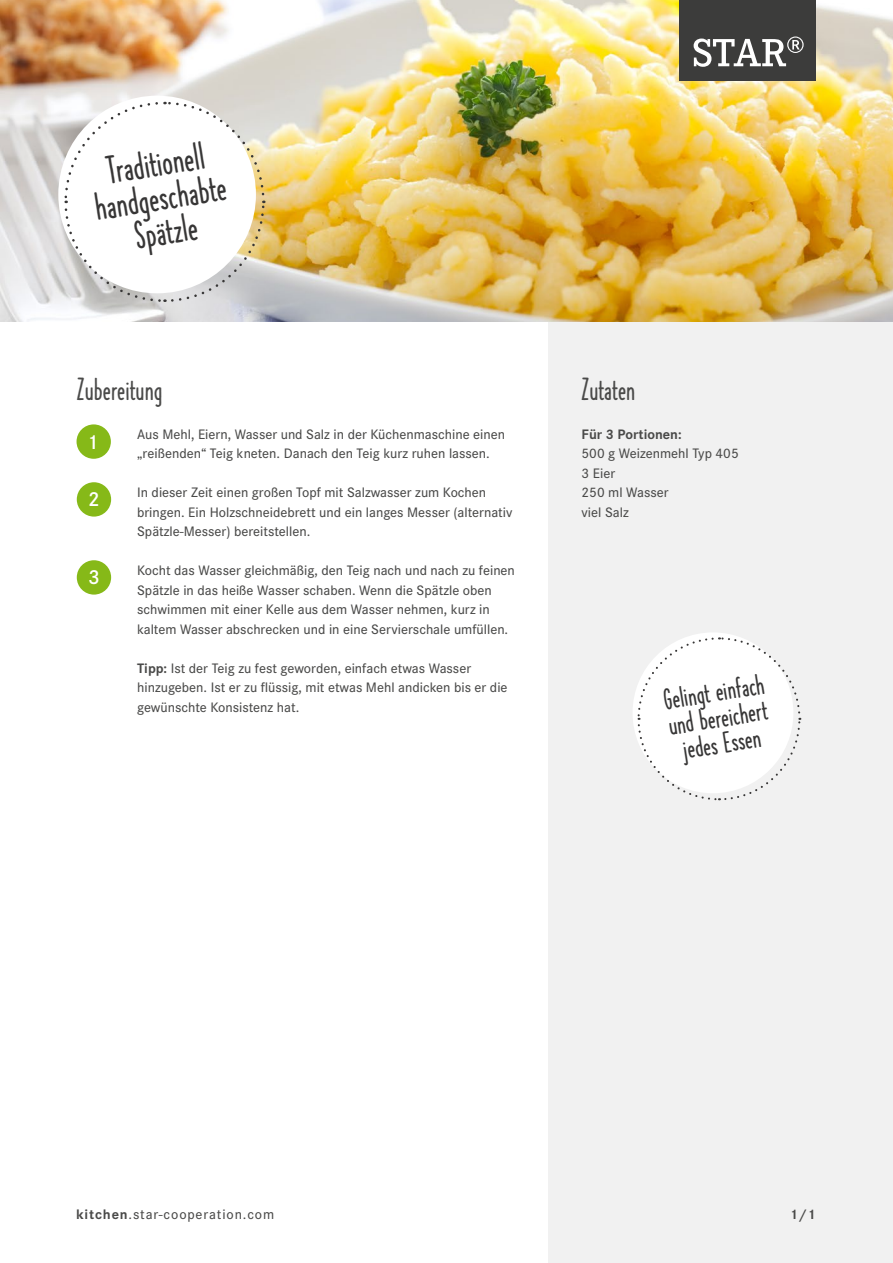
<style>
.page{position:relative;width:893px;height:1263px;background:#fff}
.page>*{position:absolute;margin:0;border:0;box-sizing:border-box;transform-origin:0 0}
.t1{font:37.35px/34.3px "The Hand Extrablack";color:#373636;text-align:center}
.t2{font:30px "The Hand Extrablack";color:#4a4a49}
.t3{font:28.2px/26px "The Hand Extrablack";color:#373636;text-align:center}
.t4{font:600 21px "Corporate S";color:#fff}
.t5{font:500 14.25px/19.5px "Corporate S";color:#4a4a49}
.t6{font:500 14.25px "Corporate S";letter-spacing:.06em;color:#4a4a49}
.t7{font:700 14.25px "Corporate S";color:#4a4a49}
.s1{font-weight:700}
</style>
<div class="page">
<div style="left:548px;top:285px;width:345px;height:978px;background:#f1f1f1"></div>
<img style="left:0;top:0;width:893px;height:322px">
<div style="left:679px;top:0;width:137px;height:81px;background:#3c3c3b"></div>
<svg style="left:694px;top:37px;width:110px;height:30px"></svg>
<svg style="left:63px;top:100px;width:203px;height:203px"></svg>
<div style="left:77px;top:424px;width:34px;height:35px;background:#86b918;border-radius:50%"></div>
<div style="left:77px;top:482px;width:34px;height:35px;background:#86b918;border-radius:50%"></div>
<div style="left:77px;top:560px;width:34px;height:35px;background:#86b918;border-radius:50%"></div>
<svg style="left:636px;top:636px;width:165px;height:165px"></svg>
<h1 class="t1" style="left:87px;top:156px;width:134px;rotate:-9deg">Traditionell handgeschabte<br>Spätzle</h1>
<h2 class="t2" style="left:77px;top:371px;width:88px">Zubereitung</h2>
<p class="t5" style="left:137px;top:424px;width:370px">Aus Mehl, Eiern, Wasser und Salz in der Küchenmaschine einen „reißenden“ Teig kneten. Danach den Teig kurz ruhen lassen.</p>
<p class="t5" style="left:137px;top:483px;width:377px">In dieser Zeit einen großen Topf mit Salzwasser zum Kochen bringen. Ein Holzschneidebrett und ein langes Messer (alternativ<br>Spätzle-Messer) bereitstellen.</p>
<p class="t5" style="left:137px;top:561px;width:379px">Kocht das Wasser gleichmäßig, den Teig nach und nach zu feinen Spätzle in das heiße Wasser schaben. Wenn die Spätzle oben schwimmen mit einer Kelle aus dem Wasser nehmen, kurz in kaltem Wasser abschrecken und in eine Servierschale umfüllen.</p>
<p class="t5" style="left:137px;top:658px;width:372px"><span class="s1">Tipp:</span> Ist der Teig zu fest geworden, einfach etwas Wasser hinzugeben. Ist er zu flüssig, mit etwas Mehl andicken bis er die gewünschte Konsistenz hat.</p>
<h3 class="t4" style="left:87px;top:430px;width:13px">1</h3>
<h3 class="t4" style="left:88px;top:487px;width:13px">2</h3>
<h3 class="t4" style="left:88px;top:565px;width:13px">3</h3>
<h2 class="t2" style="left:581px;top:371px;width:56px">Zutaten</h2>
<p class="t7" style="left:582px;top:426px;width:101px">Für 3 Portionen:</p>
<p class="t5" style="left:582px;top:444px;width:159px">500 g Weizenmehl Typ 405<br>3 Eier<br>250 ml Wasser<br>viel Salz</p>
<h3 class="t3" style="left:661px;top:687px;width:104px;rotate:-9deg">Gelingt einfach und bereichert jedes Essen</h3>
<p class="t6" style="left:76px;top:1206px;width:200px"><span class="s1">kitchen</span>.star-cooperation.com</p>
<p class="t7" style="left:790px;top:1206px;width:27px">1/1</p>
</div>
